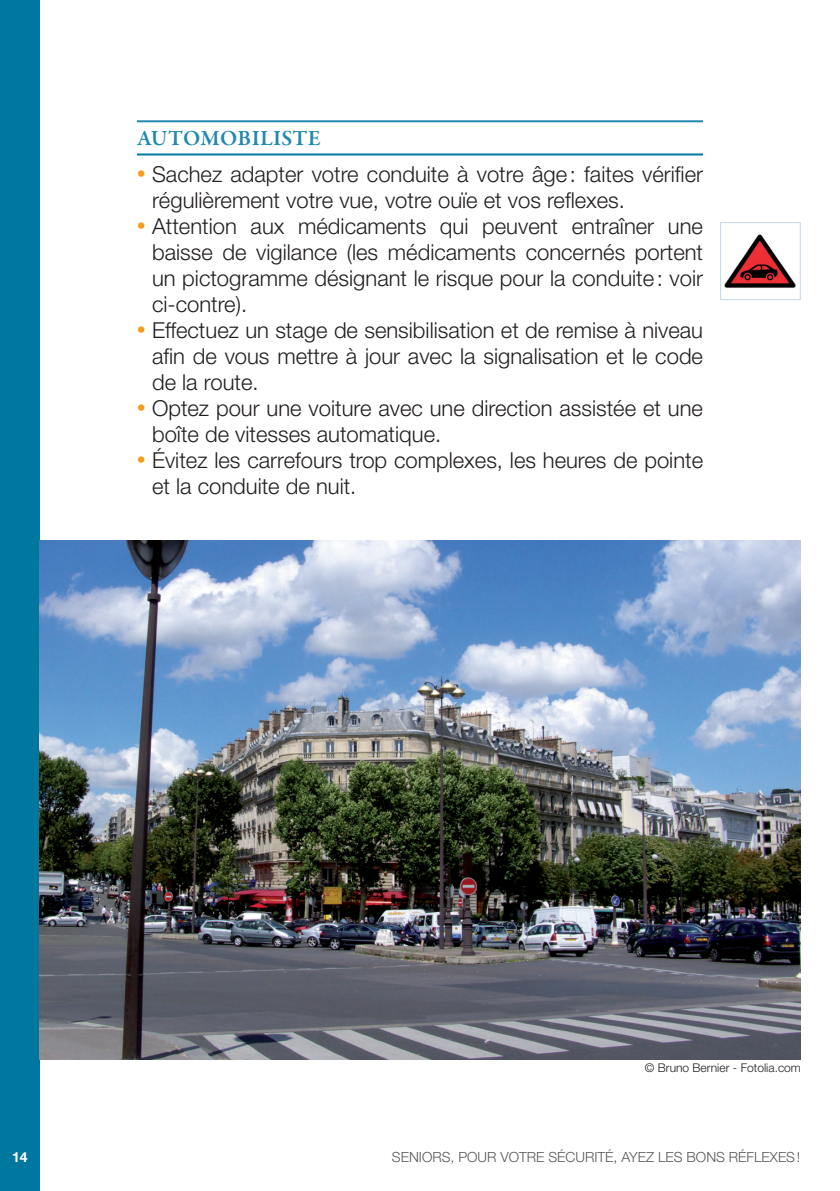
<style>
.page{position:relative;width:840px;height:1191px;background:#fff}
.page>*{position:absolute;margin:0;border:0;box-sizing:border-box;transform-origin:0 0}
.t1{font:300 22px/26px "Helvetica Neue";color:#231f20}
.t2{font:600 22px "Garamond Premr Pro";letter-spacing:.01em;color:#2189ae}
.t3{font:300 14px "Helvetica Neue";color:#57585a}
.t4{font:700 14px "Helvetica Neue";color:#fff}
.t5{font:300 12px "Helvetica Neue";color:#231f20}
.s1{font-weight:400;font-size:18px;color:#f89c1c}
</style>
<div class="page">
<div style="left:0;top:0;width:40px;height:1191px;background:#00779f"></div>
<hr style="left:137px;top:120px;width:565px;height:2px;background:#2189ae">
<hr style="left:137px;top:153px;width:565px;height:2px;background:#00779f">
<img style="left:40px;top:540px;width:759px;height:519px">
<img style="left:724px;top:234px;width:72px;height:54px">
<div style="left:719px;top:222px;width:81px;height:78px;border:1px solid #c4d8e7"></div>
<p class="t2" style="left:137px;top:125px;width:185px">AUTOMOBILISTE</p>
<p class="t1" style="left:152px;top:161px;width:552px;text-indent:-15px"><span class="s1">•</span> Sachez adapter votre conduite à votre âge: faites vérifier régulièrement votre vue, votre ouïe et vos reflexes.</p>
<p class="t1" style="left:152px;top:213px;width:552px;text-align:justify;text-indent:-15px"><span class="s1">•</span> Attention aux médicaments qui peuvent entraîner une baisse de vigilance (les médicaments concernés portent un pictogramme désignant le risque pour la conduite: voir ci-contre).</p>
<p class="t1" style="left:152px;top:317px;width:552px;text-align:justify;text-indent:-15px"><span class="s1">•</span> Effectuez un stage de sensibilisation et de remise à niveau afin de vous mettre à jour avec la signalisation et le code de la route.</p>
<p class="t1" style="left:152px;top:395px;width:552px;text-indent:-15px"><span class="s1">•</span> Optez pour une voiture avec une direction assistée et une boîte de vitesses automatique.</p>
<p class="t1" style="left:152px;top:447px;width:552px;text-indent:-15px"><span class="s1">•</span> Évitez les carrefours trop complexes, les heures de pointe et la conduite de nuit.</p>
<p class="t5" style="left:644px;top:1060px;width:157px">© Bruno Bernier - Fotolia.com</p>
<p class="t4" style="left:12px;top:1148px;width:17px">14</p>
<p class="t3" style="left:391px;top:1148px;width:409px">Seniors, POUR VOTRE SÉCURITÉ, ayez les bons rÉflexes !</p>
</div>
